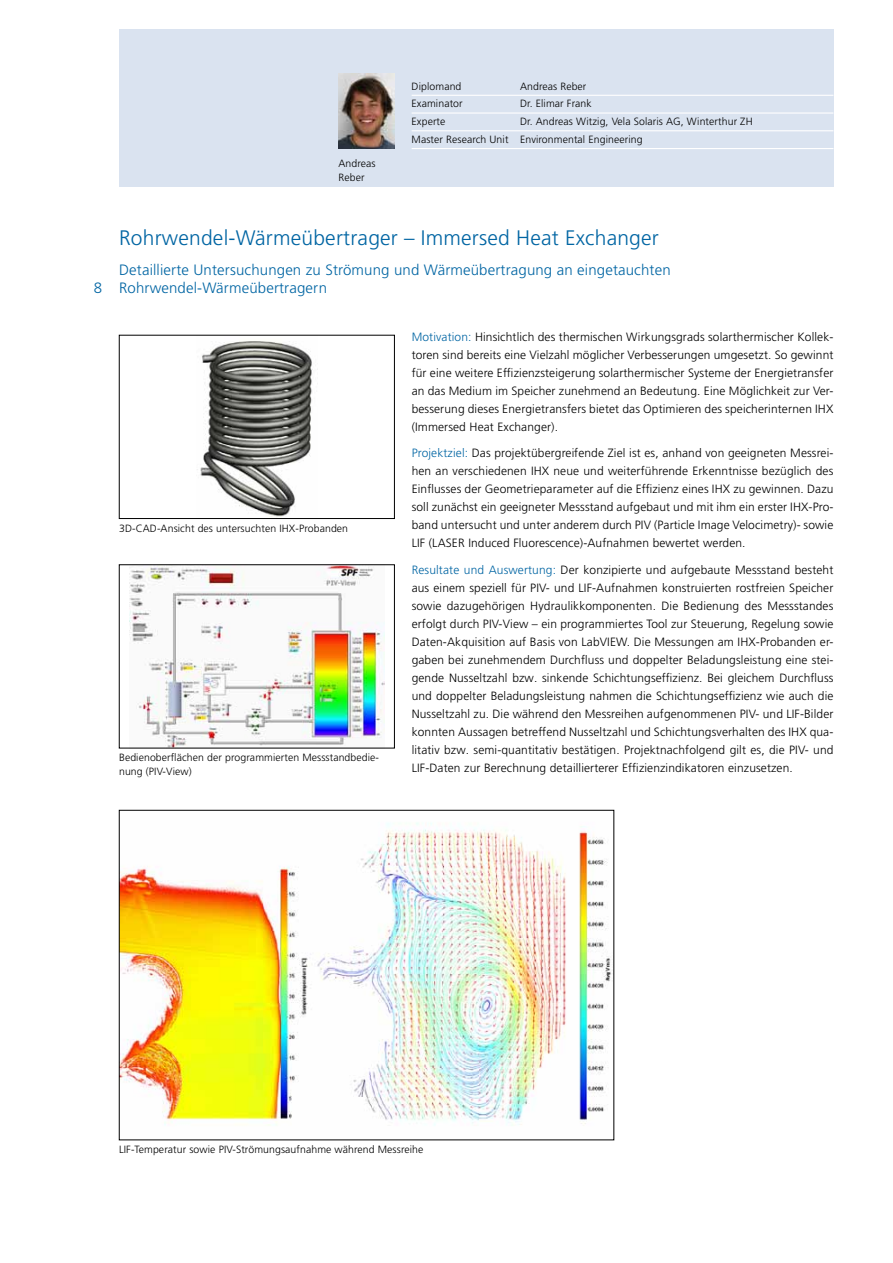
<style>
.page{position:relative;width:893px;height:1263px;background:#fff}
.page>*{position:absolute;margin:0;border:0;box-sizing:border-box;transform-origin:0 0}
.t1{font:300 21px "Frutiger LT Pro";letter-spacing:.01em;color:#0065a3}
.t2{font:300 15px/18px "Frutiger LT Pro";letter-spacing:.01em;color:#0065a3}
.t3{font:300 12px/18px "Frutiger LT Pro";letter-spacing:.01em;color:#000;text-align:justify}
.t4{font:300 10.5px/13.5px "Frutiger LT Pro";letter-spacing:.01em;color:#000}
.s1{color:#0065a3}
</style>
<div class="page">
<div style="left:119px;top:30px;width:714px;height:157px;background:#dae3f0"></div>
<img style="left:338px;top:74px;width:57px;height:75px">
<img style="left:197px;top:341px;width:121px;height:176px">
<div style="left:119px;top:335px;width:276px;height:184px;border:1px solid #000"></div>
<img style="left:129px;top:566px;width:255px;height:180px">
<img style="left:121px;top:822px;width:490px;height:304px">
<div style="left:119px;top:810px;width:495px;height:330px;border:1px solid #000"></div>
<hr style="left:412px;top:95px;width:421px;height:1px;background:#fff">
<hr style="left:412px;top:112px;width:421px;height:2px;background:#fff">
<hr style="left:412px;top:130px;width:421px;height:1px;background:#fff">
<hr style="left:412px;top:148px;width:421px;height:1px;background:#fff">
<p class="t4" style="left:338px;top:157px;width:39px">Andreas<br>Reber</p>
<p class="t4" style="left:412px;top:79px;width:51px">Diplomand</p>
<p class="t4" style="left:520px;top:79px;width:68px">Andreas Reber</p>
<p class="t4" style="left:412px;top:97px;width:53px">Examinator</p>
<p class="t4" style="left:520px;top:97px;width:73px">Dr. Elimar Frank</p>
<p class="t4" style="left:412px;top:115px;width:35px">Experte</p>
<p class="t4" style="left:412px;top:113px;width:343px;line-height:17.7px;text-indent:108px">Dr. Andreas Witzig, Vela Solaris AG, Winterthur ZH<br>Master Research Unit Environmental Engineering</p>
<p class="t2" style="left:94px;top:279px;width:10px">8</p>
<h1 class="t1" style="left:119px;top:225px;width:541px">Rohrwendel-Wärmeübertrager – Immersed Heat Exchanger</h1>
<p class="t2" style="left:119px;top:261px;width:553px">Detaillierte Untersuchungen zu Strömung und Wärmeübertragung an eingetauchten<br>Rohrwendel-Wärmeübertragern</p>
<p class="t4" style="left:119px;top:521px;width:231px">3D-CAD-Ansicht des untersuchten IHX-Probanden</p>
<p class="t4" style="left:119px;top:751px;width:262px">Bedienoberflächen der programmierten Messstandbedie&shy;nung (PIV-View)</p>
<p class="t3" style="left:412px;top:328px;width:423px"><span class="s1">Motivation:</span> Hinsichtlich des thermischen Wirkungsgrads solarthermischer Kollek&shy;toren sind bereits eine Vielzahl möglicher Verbesserungen umgesetzt. So gewinnt für eine weitere Effizienzsteigerung solarthermischer Systeme der Energietransfer an das Medium im Speicher zunehmend an Bedeutung. Eine Möglichkeit zur Ver&shy;besserung dieses Energietransfers bietet das Optimieren des speicherinternen IHX (Immersed Heat Exchanger).</p>
<p class="t3" style="left:412px;top:444px;width:423px"><span class="s1">Projektziel:</span> Das projektübergreifende Ziel ist es, anhand von geeigneten Messrei&shy;hen an verschiedenen IHX neue und weiterführende Erkenntnisse bezüglich des Einflusses der Geometrieparameter auf die Effizienz eines IHX zu gewinnen. Dazu soll zunächst ein geeigneter Messstand aufgebaut und mit ihm ein erster IHX-Pro&shy;band untersucht und unter anderem durch PIV (Particle Image Velocimetry)- sowie LIF (LASER Induced Fluorescence)-Aufnahmen bewertet werden.</p>
<p class="t3" style="left:412px;top:561px;width:423px"><span class="s1">Resultate und Auswertung:</span> Der konzipierte und aufgebaute Messstand besteht aus einem speziell für PIV- und LIF-Aufnahmen konstruierten rostfreien Speicher sowie dazugehörigen Hydraulikkomponenten. Die Bedienung des Messstandes erfolgt durch PIV-View – ein programmiertes Tool zur Steuerung, Regelung sowie Daten-Akquisition auf Basis von LabVIEW. Die Messungen am IHX-Probanden er&shy;gaben bei zunehmendem Durchfluss und doppelter Beladungsleistung eine stei&shy;gende Nusseltzahl bzw. sinkende Schichtungseffizienz. Bei gleichem Durchfluss und doppelter Beladungsleistung nahmen die Schichtungseffizienz wie auch die Nusseltzahl zu. Die während den Messreihen aufgenommenen PIV- und LIF-Bilder konnten Aussagen betreffend Nusseltzahl und Schichtungsverhalten des IHX qua&shy;litativ bzw. semi-quantitativ bestätigen. Projektnachfolgend gilt es, die PIV- und LIF-Daten zur Berechnung detaillierterer Effizienzindikatoren einzusetzen.</p>
<p class="t4" style="left:119px;top:1143px;width:306px">LIF-Temperatur sowie PIV-Strömungsaufnahme während Messreihe</p>
</div>
